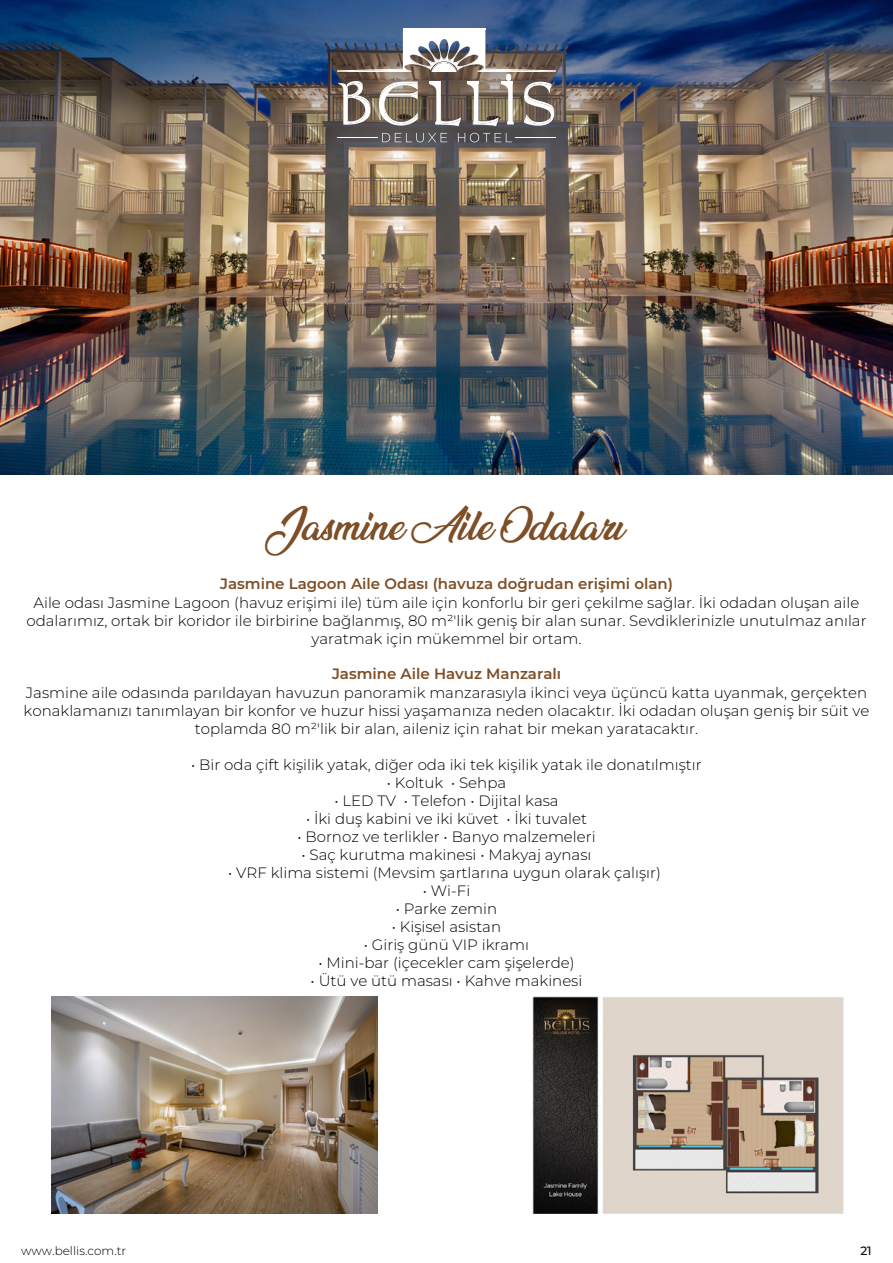
<style>
.page{position:relative;width:893px;height:1263px;background:#fff}
.page>*{position:absolute;margin:0;border:0;box-sizing:border-box;transform-origin:0 0}
.t1{font:900 35.85px "Ananda";color:#7e4e26}
.t2{font:300 15px/18px "Montserrat";color:#000;text-align:center}
.t3{font:600 15px "Montserrat";color:#7e4e26}
.t4{font:300 12px "Montserrat";color:#000}
.t5{font:500 12px "Montserrat";color:#000}
</style>
<div class="page">
<img style="left:0;top:0;width:893px;height:474px">
<svg style="left:337px;top:29px;width:219px;height:97px"></svg>
<hr style="left:403px;top:28px;width:82px;height:1px;background:#fff">
<hr style="left:337px;top:137px;width:40px;height:1px;background:#fff">
<hr style="left:515px;top:137px;width:40px;height:1px;background:#fff">
<svg style="left:382px;top:133px;width:65px;height:9px"></svg>
<svg style="left:458px;top:133px;width:54px;height:9px"></svg>
<img style="left:532px;top:996px;width:312px;height:217px">
<img style="left:52px;top:996px;width:325px;height:217px">
<h1 class="t1" style="left:266px;top:507px;width:360px">Jasmine Aile Odaları</h1>
<p class="t3" style="left:220px;top:573px;width:454px">Jasmine Lagoon Aile Odası (havuza doğrudan erişimi olan)</p>
<p class="t2" style="left:26px;top:593px;width:842px">Aile odası Jasmine Lagoon (havuz erişimi ile) tüm aile için konforlu bir geri çekilme sağlar. İki odadan oluşan aile odalarımız, ortak bir koridor ile birbirine bağlanmış, 80 m²'lik geniş bir alan sunar. Sevdiklerinizle unutulmaz anılar yaratmak için mükemmel bir ortam.</p>
<p class="t2" style="left:24px;top:683px;width:847px">Jasmine aile odasında parıldayan havuzun panoramik manzarasıyla ikinci veya üçüncü katta uyanmak, gerçekten konaklamanızı tanımlayan bir konfor ve huzur hissi yaşamanıza neden olacaktır. İki odadan oluşan geniş bir süit ve toplamda 80 m²'lik bir alan, aileniz için rahat bir mekan yaratacaktır.</p>
<p class="t2" style="left:191px;top:755px;width:512px">• Bir oda çift kişilik yatak, diğer oda iki tek kişilik yatak ile donatılmıştır</p>
<p class="t2" style="left:387px;top:773px;width:121px">• Koltuk • Sehpa</p>
<p class="t2" style="left:334px;top:791px;width:226px">• LED TV • Telefon • Dijital kasa</p>
<p class="t2" style="left:306px;top:809px;width:282px">• İki duş kabini ve iki küvet • İki tuvalet</p>
<p class="t2" style="left:297px;top:827px;width:300px">• Bornoz ve terlikler • Banyo malzemeleri</p>
<p class="t2" style="left:301px;top:845px;width:291px">• Saç kurutma makinesi • Makyaj aynası</p>
<p class="t2" style="left:423px;top:881px;width:49px">• Wi-Fi</p>
<p class="t2" style="left:396px;top:899px;width:103px">• Parke zemin</p>
<p class="t2" style="left:392px;top:917px;width:111px">• Kişisel asistan</p>
<p class="t2" style="left:364px;top:935px;width:167px">• Giriş günü VIP ikramı</p>
<p class="t2" style="left:318px;top:953px;width:258px">• Mini-bar (içecekler cam şişelerde)</p>
<p class="t2" style="left:311px;top:971px;width:273px">• Ütü ve ütü masası • Kahve makinesi</p>
<p class="t3" style="left:332px;top:664px;width:231px">Jasmine Aile Havuz Manzaralı</p>
<p class="t2" style="left:228px;top:863px;width:434px">• VRF klima sistemi (Mevsim şartlarına uygun olarak çalışır)</p>
<p class="t4" style="left:21px;top:1242px;width:106px">www.bellis.com.tr</p>
<p class="t5" style="left:860px;top:1242px;width:13px">21</p>
</div>
